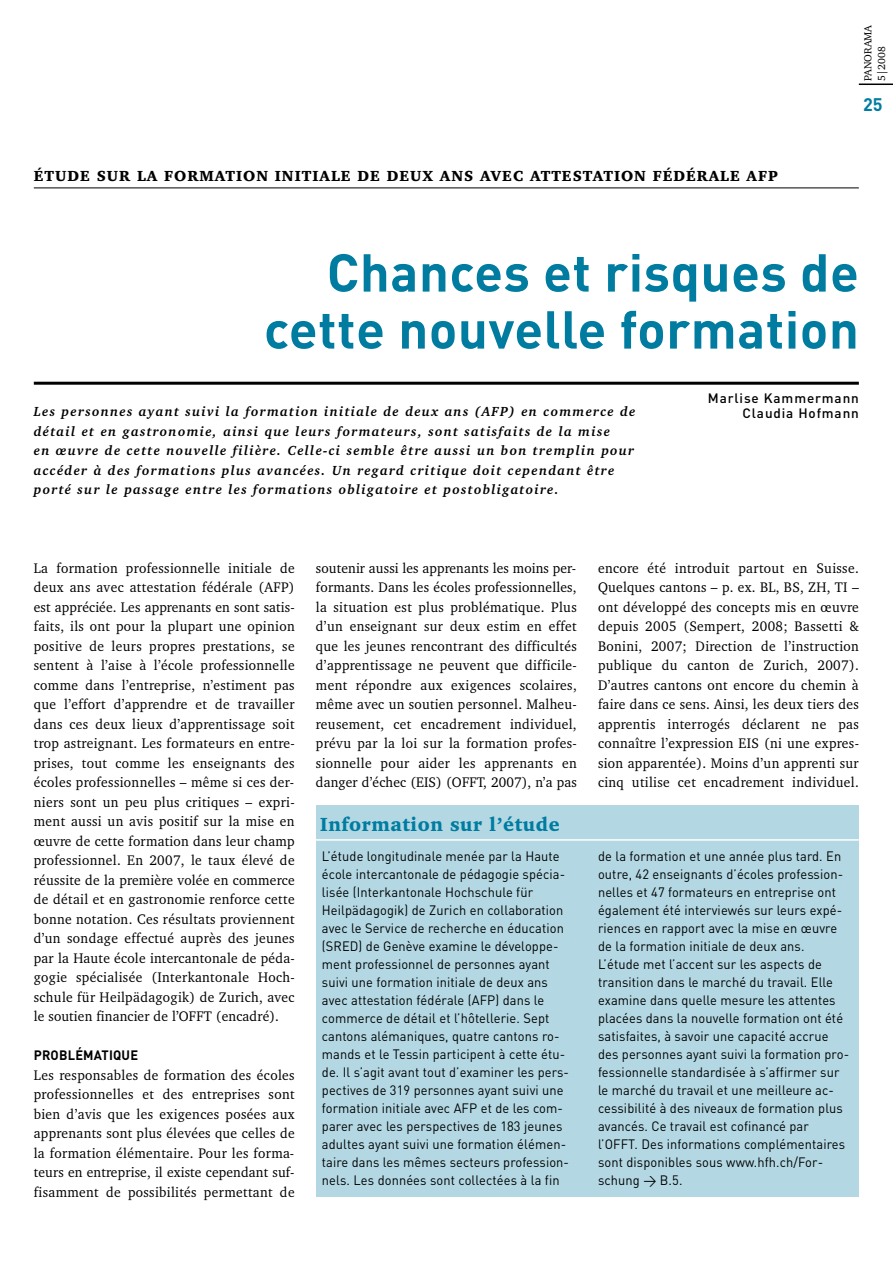
<style>
.page{position:relative;width:893px;height:1263px;background:#fff}
.page>*{position:absolute;margin:0;border:0;box-sizing:border-box;transform-origin:0 0}
.t1{font:700 52.5px/57px "DIN";letter-spacing:.01em;color:#007ca1;text-align:right}
.t2{font:900 19.5px "Charter IT Cby BT";letter-spacing:.03em;color:#007ca1;scale:.95 1}
.t3{font:700 18px "DIN";color:#007ca1}
.t4{font:900 15px "Charter IT Cby BT";letter-spacing:.065em;color:#000}
.t5{font:14.25px/19.5px "Charter IT Cby BT";letter-spacing:.025em;color:#000;text-align:justify;scale:.95 1}
.t6{font:13.5px/18px "DIN";letter-spacing:.01em;color:#000;scale:.95 1}
.t7{font:italic 700 13.5px/19.5px "Charter IT Cby BT";letter-spacing:.095em;color:#000}
.t8{font:500 13.5px/15px "DIN";letter-spacing:.065em;color:#000;text-align:right}
.t9{font:700 13.5px "DIN";letter-spacing:.015em;color:#000;scale:.95 1}
.t10{font:10.5px/13.5px "Charter IT Cby BT";color:#000}
</style>
<div class="page">
<hr style="left:859px;top:84px;width:34px;height:1px;background:#000">
<hr style="left:34px;top:382px;width:825px;height:3px;background:#000">
<hr style="left:34px;top:188px;width:825px;height:1px;background:#000">
<div style="left:316px;top:805px;width:543px;height:392px;background:#b3d8e3"></div>
<hr style="left:316px;top:839px;width:543px;height:2px;background:#fff">
<p class="t4" style="left:34px;top:167px;width:745px">ÉTUDE SUR LA FORMATION INITIALE DE DEUX ANS AVEC ATTESTATION FÉDÉRALE AFP</p>
<p class="t10" style="left:862px;top:81px;width:58px;rotate:-90deg">PANORAMA<br>5|2008</p>
<p class="t3" style="left:863px;top:94px;width:21px">25</p>
<h1 class="t1" style="left:264px;top:245px;width:596px">Chances et risques de cette nouvelle formation</h1>
<p class="t7" style="left:34px;top:403px;width:603px">Les personnes ayant suivi la formation initiale de deux ans (AFP) en commerce de détail et en gastronomie, ainsi que leurs formateurs, sont satisfaits de la mise<br>en œuvre de cette nouvelle filière. Celle-ci semble être aussi un bon tremplin pour accéder à des formations plus avancées. Un regard critique doit cependant être porté sur le passage entre les formations obligatoire et postobligatoire.</p>
<p class="t8" style="left:708px;top:391px;width:152px">Marlise Kammermann<br>Claudia Hofmann</p>
<p class="t5" style="left:34px;top:559px;width:276px">La formation professionnelle initiale de deux ans avec attestation fédérale (AFP) est appréciée. Les apprenants en sont satis&shy;faits, ils ont pour la plupart une opinion positive de leurs propres prestations, se sentent à l’aise à l’école professionnelle comme dans l’entreprise, n’estiment pas que l’effort d’apprendre et de travailler dans ces deux lieux d’apprentissage soit trop astreignant. Les formateurs en entre&shy;prises, tout comme les enseignants des écoles professionnelles – même si ces der&shy;niers sont un peu plus critiques – expri&shy;ment aussi un avis positif sur la mise en œuvre de cette formation dans leur champ professionnel. En 2007, le taux élevé de réussite de la première volée en commerce de détail et en gastronomie renforce cette bonne notation. Ces résultats proviennent d’un sondage effectué auprès des jeunes par la Haute école intercantonale de péda&shy;gogie spécialisée (Interkantonale Hoch&shy;schule für Heilpädagogik) de Zurich, avec le soutien financier de l’OFFT (encadré).</p>
<p class="t9" style="left:34px;top:1048px;width:111px">PROBLÉMATIQUE</p>
<p class="t5" style="left:34px;top:1066px;width:276px">Les responsables de formation des écoles professionnelles et des entreprises sont bien d’avis que les exigences posées aux apprenants sont plus élevées que celles de la formation élémentaire. Pour les forma&shy;teurs en entreprise, il existe cependant suf&shy;fisamment de possibilités permettant de</p>
<p class="t5" style="left:316px;top:559px;width:276px">soutenir aussi les apprenants les moins per&shy;formants. Dans les écoles professionnelles, la situation est plus problématique. Plus d’un enseignant sur deux estim en effet que les jeunes rencontrant des difficultés d’apprentissage ne peuvent que difficile&shy;ment répondre aux exigences scolaires, même avec un soutien personnel. Malheu&shy;reusement, cet encadrement individuel, prévu par la loi sur la formation profes&shy;sionnelle pour aider les apprenants en danger d’échec (EIS) (OFFT, 2007), n’a pas</p>
<p class="t5" style="left:598px;top:559px;width:276px">encore été introduit partout en Suisse.<br>Quelques cantons – p. ex. BL, BS, ZH, TI – ont développé des concepts mis en œuvre depuis 2005 (Sempert, 2008; Bassetti &amp; Bonini, 2007; Direction de l’instruction publique du canton de Zurich, 2007).<br>D’autres cantons ont encore du chemin à faire dans ce sens. Ainsi, les deux tiers des apprentis interrogés déclarent ne pas connaître l’expression EIS (ni une expres&shy;sion apparentée). Moins d’un apprenti sur cinq utilise cet encadrement individuel.</p>
<h2 class="t2" style="left:320px;top:813px;width:254px">Information sur l’étude</h2>
<p class="t6" style="left:322px;top:849px;width:262px">L’étude longitudinale menée par la Haute école intercantonale de pédagogie spécia&shy;lisée (Interkantonale Hochschule für Heilpädagogik) de Zurich en collaboration avec le Service de recherche en éducation (SRED) de Genève examine le développe&shy;ment professionnel de personnes ayant suivi une formation initiale de deux ans avec attestation fédérale (AFP) dans le commerce de détail et l’hôtellerie. Sept cantons alémaniques, quatre cantons ro&shy;mands et le Tessin participent à cette étu&shy;de. Il s’agit avant tout d’examiner les pers&shy;pectives de 319 personnes ayant suivi une formation initiale avec AFP et de les com&shy;parer avec les perspectives de 183 jeunes adultes ayant suivi une formation élémen&shy;taire dans les mêmes secteurs profession&shy;nels. Les données sont collectées à la fin</p>
<p class="t6" style="left:598px;top:849px;width:266px">de la formation et une année plus tard. En outre, 42 enseignants d’écoles profession&shy;nelles et 47 formateurs en entreprise ont également été interviewés sur leurs expé&shy;riences en rapport avec la mise en œuvre de la formation initiale de deux ans.<br>L’étude met l’accent sur les aspects de transition dans le marché du travail. Elle examine dans quelle mesure les attentes placées dans la nouvelle formation ont été satisfaites, à savoir une capacité accrue des personnes ayant suivi la formation pro&shy;fessionnelle standardisée à s’affirmer sur le marché du travail et une meilleure ac&shy;cessibilité à des niveaux de formation plus avancés. Ce travail est cofinancé par l’OFFT. Des informations complémentaires sont disponibles sous www.hfh.ch/For&shy;schung &gt; B.5.</p>
</div>
